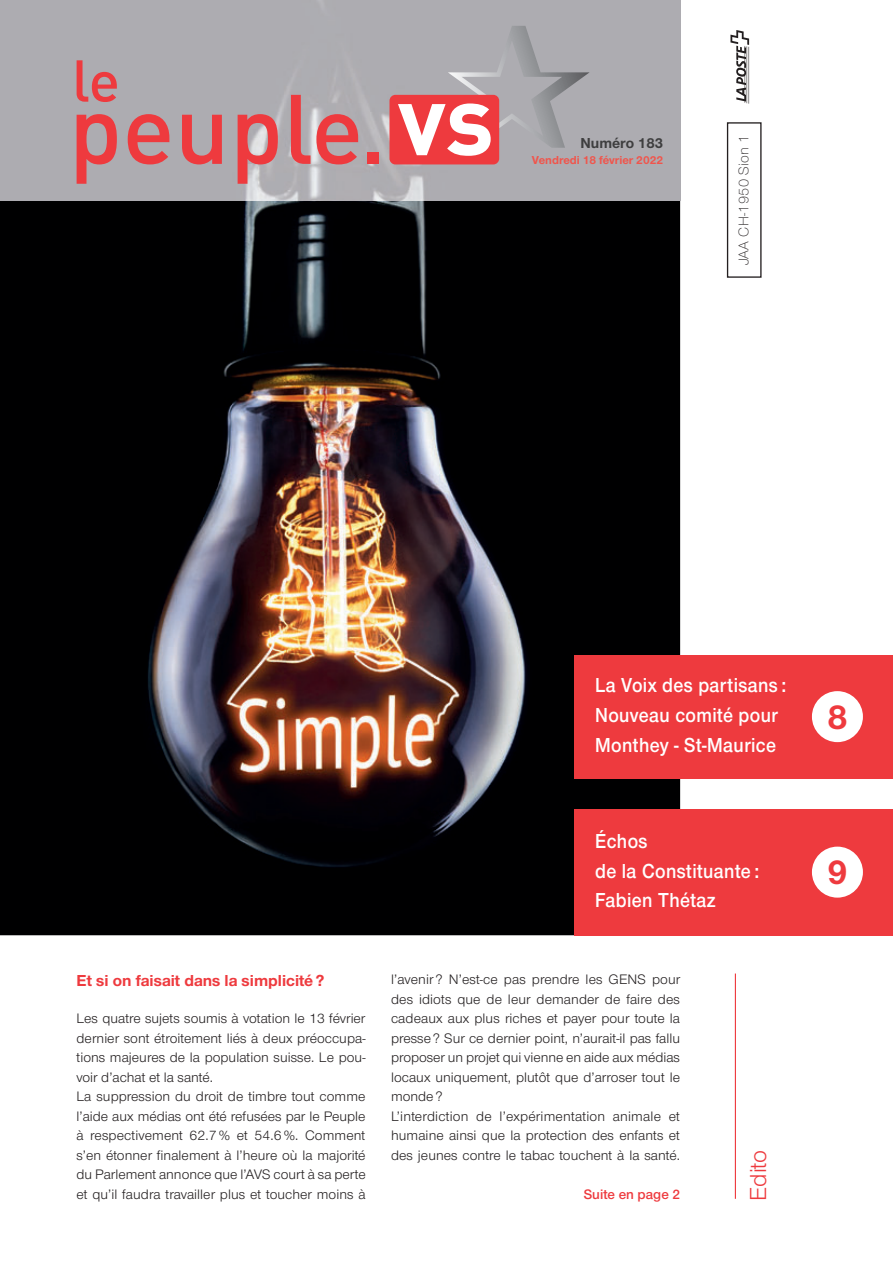
<style>
.page{position:relative;width:893px;height:1263px;background:#fff}
.page>*{position:absolute;margin:0;border:0;box-sizing:border-box;transform-origin:0 0}
.t1{font:700 36px "Nimbus San Nov";color:#ee3a3e}
.t2{font:24px "Nimbus San Nov";color:#ee3a3e}
.t3{font:21px/30px "Nimbus San Nov Sem Bol";letter-spacing:.02em;color:#fff;scale:.9 1}
.t4{font:700 16.5px "Nimbus San Nov";color:#ee3a3e}
.t5{font:700 15px "Nimbus San Nov";color:#3e3e3f}
.t6{font:300 14.55px "Nimbus San Nov";letter-spacing:.02em;color:#231f20}
.t7{font:14.25px/19.5px "Nimbus San Nov";letter-spacing:.005em;color:#231f20}
.t8{font:14.25px "Nimbus San Nov Sem Bol";color:#ee3a3e}
.t9{font:700 12px "Nimbus San Nov";color:#f0554c}
</style>
<div class="page">
<img style="left:0;top:200px;width:680px;height:735px">
<div style="left:574px;top:655px;width:319px;height:124px;background:#ee3a3e"></div>
<div style="left:812px;top:691px;width:51px;height:51px;background:#fff;border-radius:50%"></div>
<div style="left:574px;top:809px;width:319px;height:126px;background:#ee3a3e"></div>
<div style="left:812px;top:847px;width:51px;height:51px;background:#fff;border-radius:50%"></div>
<div style="left:0;top:0;width:680px;height:200px;background:#adacb1"></div>
<svg style="left:77px;top:60px;width:40px;height:42px;background:#c67e83"></svg>
<svg style="left:77px;top:114px;width:40px;height:70px;background:#ce7175"></svg>
<svg style="left:128px;top:114px;width:41px;height:50px;background:#d16c70"></svg>
<svg style="left:182px;top:115px;width:40px;height:49px;background:#d16b6f"></svg>
<svg style="left:238px;top:114px;width:40px;height:70px;background:#d87b7f"></svg>
<svg style="left:291px;top:95px;width:19px;height:69px"></svg>
<svg style="left:316px;top:114px;width:42px;height:50px;background:#d37074"></svg>
<div style="left:367px;top:152px;width:12px;height:12px;background:#ee3a3e"></div>
<div style="left:389px;top:95px;width:110px;height:69px;background:#ee3a3e;border-radius:6px"></div>
<svg style="left:398px;top:26px;width:191px;height:130px;background:#bca1a5"></svg>
<hr style="left:735px;top:974px;width:1px;height:225px;background:#ee3a3e">
<div style="left:727px;top:122px;width:34px;height:156px;border:1px solid #231f20"></div>
<hr style="left:748px;top:47px;width:1px;height:57px;background:#231f20">
<svg style="left:730px;top:30px;width:19px;height:73px"></svg>
<hr style="left:746px;top:46px;width:1px;height:57px;background:#231f20">
<p class="t5" style="left:580px;top:134px;width:84px">Numéro 183</p>
<p class="t9" style="left:532px;top:153px;width:133px">Vendredi 18 février 2022</p>
<p class="t6" style="left:739px;top:265px;width:132px;rotate:-90deg">JAA CH-1950 Sion 1</p>
<h3 class="t3" style="left:595px;top:671px;width:214px">La Voix des partisans :<br>Nouveau comité pour<br>Monthey - St-Maurice</h3>
<h3 class="t3" style="left:595px;top:827px;width:184px">Échos<br>de la Constituante :<br>Fabien Thétaz</h3>
<p class="t4" style="left:77px;top:971px;width:249px">Et si on faisait dans la simplicité ?</p>
<p class="t7" style="left:77px;top:1010px;width:291px">Les quatre sujets soumis à votation le 13 février dernier sont étroitement liés à deux préoccupa&shy;tions majeures de la population suisse. Le pou&shy;voir d’achat et la santé.<br>La suppression du droit de timbre tout comme l’aide aux médias ont été refusées par le Peuple à respectivement 62.7 % et 54.6 %. Comment s’en étonner finalement à l’heure où la majorité du Parlement annonce que l’AVS court à sa perte et qu’il faudra travailler plus et toucher moins à</p>
<p class="t7" style="left:391px;top:971px;width:291px">l’avenir ? N’est-ce pas prendre les GENS pour des idiots que de leur demander de faire des cadeaux aux plus riches et payer pour toute la presse ? Sur ce dernier point, n’aurait-il pas fallu proposer un projet qui vienne en aide aux médias locaux uniquement, plutôt que d’arroser tout le monde ?<br>L’interdiction de l’expérimentation animale et humaine ainsi que la protection des enfants et des jeunes contre le tabac touchent à la santé.</p>
<p class="t8" style="left:584px;top:1189px;width:98px">Suite en page 2</p>
<h2 class="t2" style="left:749px;top:1201px;width:53px;rotate:-90deg">Edito</h2>
<h1 class="t1" style="left:827px;top:695px;width:22px">8</h1>
<h1 class="t1" style="left:827px;top:851px;width:22px">9</h1>
</div>
